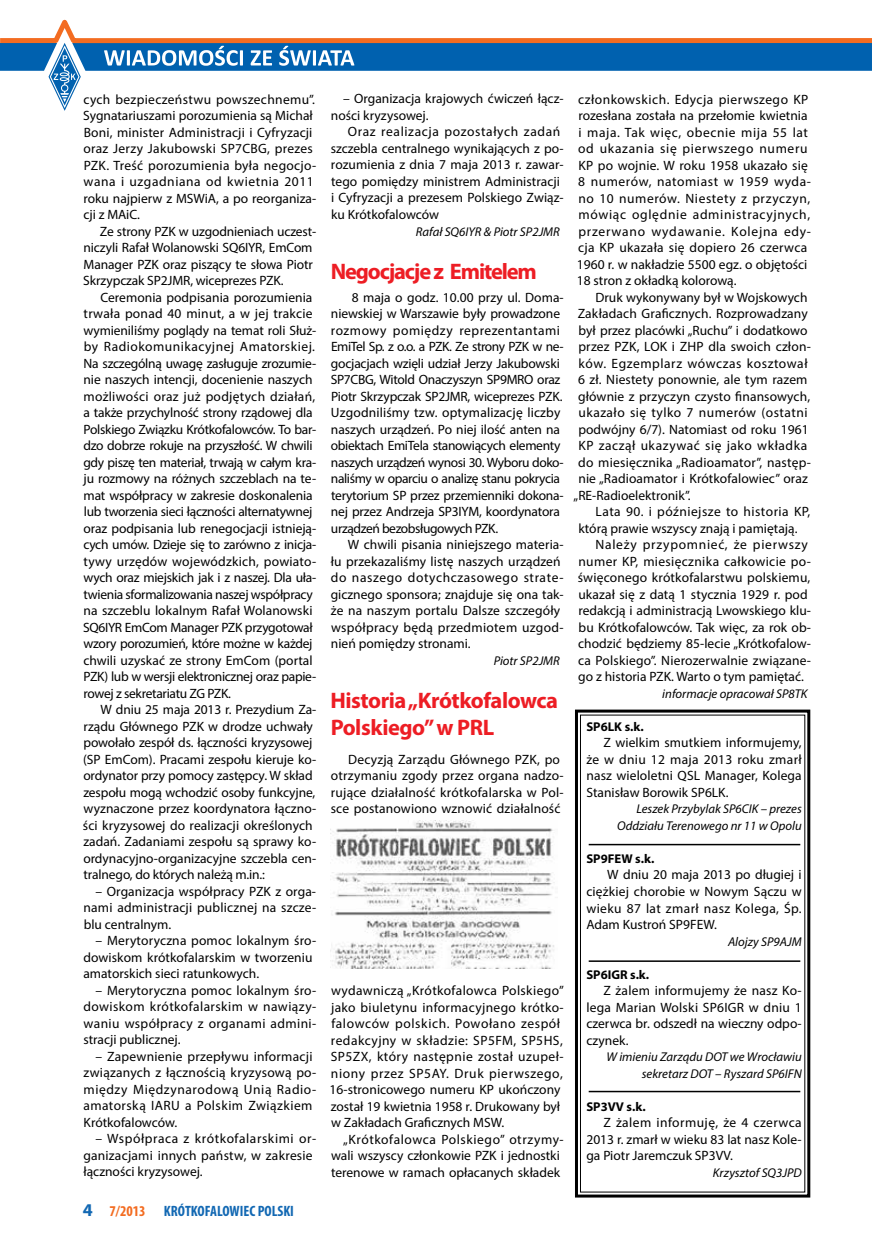
<style>
.page{position:relative;width:872px;height:1255px;background:#fff}
.page>*{position:absolute;margin:0;border:0;box-sizing:border-box;transform-origin:0 0}
.t1{font:700 22.5px/27px "Myriad Pro";letter-spacing:-.02em;color:#ed1d24}
.t2{font:700 22.5px "Myriad Pro";letter-spacing:-.05em;color:#ed1d24}
.t3{font:700 condensed 15px "Myriad Pro";color:#1268b3}
.t4{font:13.5px/16.5px "Myriad Pro";letter-spacing:.005em;color:#000}
.t5{font:13.5px/16.5px "Myriad Pro";letter-spacing:-.015em;color:#000}
.t6{font:13.5px/16.5px "Myriad Pro";letter-spacing:.035em;color:#000}
.t7{font:13.5px/16.5px "Myriad Pro";letter-spacing:.025em;color:#000}
.t8{font:13.5px "Myriad Pro";letter-spacing:.04em;color:#000}
.t9{font:13.5px "Myriad Pro";letter-spacing:.05em;color:#000}
.t10{font:italic 12.75px/16.5px "Myriad Pro";color:#000;text-align:right}
.t11{font:700 12.75px "Myriad Pro";color:#000}
.s1{font-stretch:normal;font-size:18px}
.s2{color:#f36c21}
</style>
<div class="page">
<svg style="left:0;top:19px;width:872px;height:92px"></svg>
<svg style="left:575px;top:709px;width:236px;height:489px"></svg>
<div style="left:580px;top:714px;width:225px;height:478px;border:1px solid #000"></div>
<hr style="left:588px;top:843px;width:212px;height:2px;background:#000">
<hr style="left:588px;top:960px;width:212px;height:1px;background:#000">
<hr style="left:588px;top:1090px;width:212px;height:2px;background:#000">
<img style="left:330px;top:820px;width:225px;height:148px">
<p class="t4" style="left:83px;top:91px;width:234px">cych bezpieczeństwu powszechnemu”.<br>Sygnatariuszami porozumienia są Michał Boni, minister Administracji i Cyfryzacji oraz Jerzy Jakubowski SP7CBG, prezes PZK. Treść porozumienia była negocjo&shy;wana i uzgadniana od kwietnia 2011 roku najpierw z MSWiA, a po reorganiza&shy;cji z MAiC.</p>
<p class="t4" style="left:83px;top:222px;width:234px;text-indent:17px">Ze strony PZK w uzgodnieniach uczest&shy;niczyli Rafał Wolanowski SQ6IYR, EmCom Manager PZK oraz piszący te słowa Piotr Skrzypczak SP2JMR, wiceprezes PZK.</p>
<p class="t4" style="left:83px;top:288px;width:234px;text-indent:17px">Ceremonia podpisania porozumienia trwała ponad 40 minut, a w jej trakcie wymieniliśmy poglądy na temat roli Służ&shy;by Radiokomunikacyjnej Amatorskiej.<br>Na szczególną uwagę zasługuje zrozumie&shy;nie naszych intencji, docenienie naszych możliwości oraz już podjętych działań, a także przychylność strony rządowej dla Polskiego Związku Krótkofalowców. To bar&shy;dzo dobrze rokuje na przyszłość. W chwili gdy piszę ten materiał, trwają w całym kra&shy;ju rozmowy na różnych szczeblach na te&shy;mat współpracy w zakresie doskonalenia lub tworzenia sieci łączności alternatywnej oraz podpisania lub renegocjacji istnieją&shy;cych umów. Dzieje się to zarówno z inicja&shy;tywy urzędów wojewódzkich, powiato&shy;wych oraz miejskich jak i z naszej. Dla uła&shy;twienia sformalizowania naszej współpracy na szczeblu lokalnym Rafał Wolanowski SQ6IYR EmCom Manager PZK przygotował wzory porozumień, które możne w każdej chwili uzyskać ze strony EmCom (portal PZK) lub w wersji elektronicznej oraz papie&shy;rowej z sekretariatu ZG PZK.</p>
<p class="t4" style="left:83px;top:701px;width:235px;text-indent:18px">W dniu 25 maja 2013 r. Prezydium Za&shy;rządu Głównego PZK w drodze uchwały powołało zespół ds. łączności kryzysowej (SP EmCom). Pracami zespołu kieruje ko&shy;ordynator przy pomocy zastępcy. W skład zespołu mogą wchodzić osoby funkcyjne, wyznaczone przez koordynatora łączno&shy;ści kryzysowej do realizacji określonych zadań. Zadaniami zespołu są sprawy ko&shy;ordynacyjno-organizacyjne szczebla cen&shy;tralnego, do których należą m.in.:</p>
<p class="t4" style="left:84px;top:882px;width:234px;text-align:justify;text-indent:12px">– Organizacja współpracy PZK z orga&shy;nami administracji publicznej na szcze&shy;blu centralnym.</p>
<p class="t4" style="left:83px;top:932px;width:234px;text-indent:12px">– Merytoryczna pomoc lokalnym śro&shy;dowiskom krótkofalarskim w tworzeniu amatorskich sieci ratunkowych.</p>
<p class="t4" style="left:83px;top:981px;width:234px;text-align:justify;text-indent:12px">– Merytoryczna pomoc lokalnym śro&shy;dowiskom krótkofalarskim w nawiązy&shy;waniu współpracy z organami admini&shy;stracji publicznej.</p>
<p class="t4" style="left:83px;top:1047px;width:234px;text-indent:12px">– Zapewnienie przepływu informacji związanych z łącznością kryzysową po&shy;między Międzynarodową Unią Radio&shy;amatorską IARU a Polskim Związkiem<br>Krótkofalowców.</p>
<p class="t4" style="left:83px;top:1130px;width:234px;text-indent:12px">– Współpraca z krótkofalarskimi or&shy;ganizacjami innych państw, w zakresie łączności kryzysowej.</p>
<p class="t3" style="left:83px;top:1201px;width:212px"><span class="s1">4</span> <span class="s2">7/2013</span> KRÓTKOFALOWIEC POLSKI</p>
<p class="t4" style="left:331px;top:90px;width:234px;text-indent:12px">– Organizacja krajowych ćwiczeń łącz&shy;ności kryzysowej.</p>
<p class="t4" style="left:331px;top:123px;width:234px;text-indent:17px">Oraz realizacja pozostałych zadań szczebla centralnego wynikających z po&shy;rozumienia z dnia 7 maja 2013 r. zawar&shy;tego pomiędzy ministrem Administracji i Cyfryzacji a prezesem Polskiego Związ&shy;ku Krótkofalowców</p>
<p class="t10" style="left:416px;top:223px;width:146px">Rafał SQ6IYR &amp; Piotr SP2JMR</p>
<h1 class="t2" style="left:331px;top:257px;width:208px">Negocjacje z Emitelem</h1>
<p class="t5" style="left:331px;top:289px;width:234px;text-indent:21px">8 maja o godz. 10.00 przy ul. Doma&shy;niewskiej w Warszawie były prowadzone rozmowy pomiędzy reprezentantami EmiTel Sp. z o.o. a PZK. Ze strony PZK w ne&shy;gocjacjach wzięli udział Jerzy Jakubowski SP7CBG, Witold Onaczyszyn SP9MRO oraz Piotr Skrzypczak SP2JMR, wiceprezes PZK.<br>Uzgodniliśmy tzw. optymalizację liczby naszych urządzeń. Po niej ilość anten na obiektach EmiTela stanowiących elementy naszych urządzeń wynosi 30. Wyboru doko&shy;naliśmy w oparciu o analizę stanu pokrycia terytorium SP przez przemienniki dokona&shy;nej przez Andrzeja SP3IYM, koordynatora urządzeń bezobsługowych PZK.</p>
<p class="t4" style="left:331px;top:536px;width:234px;text-indent:17px">W chwili pisania niniejszego materia&shy;łu przekazaliśmy listę naszych urządzeń do naszego dotychczasowego strate&shy;gicznego sponsora; znajduje się ona tak&shy;że na naszym portalu Dalsze szczegóły współpracy będą przedmiotem uzgod&shy;nień pomiędzy stronami.</p>
<p class="t10" style="left:494px;top:652px;width:68px">Piotr SP2JMR</p>
<h1 class="t1" style="left:330px;top:686px;width:229px">Historia „Krótkofalowca<br>Polskiego” w PRL</h1>
<p class="t4" style="left:331px;top:751px;width:234px;text-indent:17px">Decyzją Zarządu Głównego PZK, po otrzymaniu zgody przez organa nadzo&shy;rujące działalność krótkofalarska w Pol&shy;sce postanowiono wznowić działalność</p>
<p class="t7" style="left:329px;top:981px;width:236px">wydawniczą „Krótkofalowca Polskiego” jako biuletynu informacyjnego krótko&shy;falowców polskich. Powołano zespół redakcyjny w składzie: SP5FM, SP5HS, SP5ZX, który następnie został uzupeł&shy;niony przez SP5AY. Druk pierwszego, 16-stronicowego numeru KP ukończony został 19 kwietnia 1958 r. Drukowany był w Zakładach Graficznych MSW.</p>
<p class="t4" style="left:331px;top:1130px;width:234px;text-indent:12px">„Krótkofalowca Polskiego” otrzymy&shy;wali wszyscy członkowie PZK i jednostki terenowe w ramach opłacanych składek</p>
<p class="t6" style="left:577px;top:91px;width:236px">członkowskich. Edycja pierwszego KP rozesłana została na przełomie kwietnia i maja. Tak więc, obecnie mija 55 lat od ukazania się pierwszego numeru KP po wojnie. W roku 1958 ukazało się 8 numerów, natomiast w 1959 wyda&shy;no 10 numerów. Niestety z przyczyn, mówiąc oględnie administracyjnych, przerwano wydawanie. Kolejna edy&shy;cja KP ukazała się dopiero 26 czerwca 1960 r. w nakładzie 5500 egz. o objętości 18 stron z okładką kolorową.</p>
<p class="t4" style="left:595px;top:288px;width:213px">Druk wykonywany był w Wojskowych</p>
<p class="t4" style="left:577px;top:305px;width:232px">Zakładach Graficznych. Rozprowadzany</p>
<p class="t4" style="left:578px;top:321px;width:230px">był przez placówki „Ruchu” i dodatkowo</p>
<p class="t4" style="left:578px;top:338px;width:234px">przez PZK, LOK i ZHP dla swoich człon-</p>
<p class="t8" style="left:578px;top:355px;width:230px">ków. Egzemplarz wówczas kosztował</p>
<p class="t4" style="left:578px;top:371px;width:231px">6 zł. Niestety ponownie, ale tym razem</p>
<p class="t4" style="left:578px;top:387px;width:233px">głównie z przyczyn czysto finansowych,</p>
<p class="t6" style="left:578px;top:404px;width:230px">ukazało się tylko 7 numerów (ostatni</p>
<p class="t4" style="left:578px;top:420px;width:232px">podwójny 6/7). Natomiast od roku 1961</p>
<p class="t8" style="left:578px;top:437px;width:230px">KP zaczął ukazywać się jako wkładka</p>
<p class="t4" style="left:578px;top:453px;width:234px">do miesięcznika „Radioamator”, następ-</p>
<p class="t4" style="left:578px;top:470px;width:231px">nie „Radioamator i Krótkofalowiec” oraz</p>
<p class="t4" style="left:573px;top:486px;width:118px">„RE-Radioelektronik”.</p>
<p class="t6" style="left:595px;top:503px;width:216px">Lata 90. i późniejsze to historia KP,</p>
<p class="t4" style="left:578px;top:519px;width:220px">którą prawie wszyscy znają i pamiętają.</p>
<p class="t9" style="left:595px;top:536px;width:214px">Należy przypomnieć, że pierwszy</p>
<p class="t7" style="left:578px;top:552px;width:234px">numer KP, miesięcznika całkowicie po-</p>
<p class="t4" style="left:578px;top:569px;width:234px">święconego krótkofalarstwu polskiemu,</p>
<p class="t4" style="left:578px;top:585px;width:231px">ukazał się z datą 1 stycznia 1929 r. pod</p>
<p class="t4" style="left:578px;top:602px;width:234px">redakcją i administracją Lwowskiego klu-</p>
<p class="t4" style="left:578px;top:618px;width:234px">bu Krótkofalowców. Tak więc, za rok ob-</p>
<p class="t4" style="left:578px;top:635px;width:234px">chodzić będziemy 85-lecie „Krótkofalow-</p>
<p class="t4" style="left:578px;top:651px;width:234px">ca Polskiego”. Nierozerwalnie związane-</p>
<p class="t4" style="left:578px;top:668px;width:227px">go z historia PZK. Warto o tym pamiętać.</p>
<p class="t10" style="left:662px;top:685px;width:147px">informacje opracował SP8TK</p>
<p class="t11" style="left:586px;top:718px;width:59px">SP6LK s.k.</p>
<p class="t4" style="left:586px;top:734px;width:217px;text-align:justify;text-indent:17px">Z wielkim smutkiem informujemy, że w dniu 12 maja 2013 roku zmarł nasz wieloletni QSL Manager, Kolega Stanisław Borowik SP6LK.</p>
<p class="t10" style="left:617px;top:800px;width:186px">Leszek Przybylak SP6CIK – prezes<br>Oddziału Terenowego nr 11 w Opolu</p>
<p class="t11" style="left:586px;top:850px;width:69px">SP9FEW s.k.</p>
<p class="t4" style="left:586px;top:866px;width:217px;text-align:justify;text-indent:21px">W dniu 20 maja 2013 po długiej i ciężkiej chorobie w Nowym Sączu w wieku 87 lat zmarł nasz Kolega, Śp.<br>Adam Kustroń SP9FEW.</p>
<p class="t10" style="left:728px;top:932px;width:75px">Alojzy SP9AJM</p>
<p class="t11" style="left:586px;top:965px;width:64px">SP6IGR s.k.</p>
<p class="t4" style="left:586px;top:982px;width:217px;text-align:justify;text-indent:17px">Z żalem informujemy że nasz Ko&shy;lega Marian Wolski SP6IGR w dniu 1 czerwca br. odszedł na wieczny odpo&shy;czynek.</p>
<p class="t10" style="left:606px;top:1048px;width:197px">W imieniu Zarządu DOT we Wrocławiu sekretarz DOT – Ryszard SP6IFN</p>
<p class="t11" style="left:586px;top:1097px;width:61px">SP3VV s.k.</p>
<p class="t4" style="left:586px;top:1114px;width:217px;text-align:justify;text-indent:17px">Z żalem informuję, że 4 czerwca 2013 r. zmarł w wieku 83 lat nasz Kole&shy;ga Piotr Jaremczuk SP3VV.</p>
<p class="t10" style="left:713px;top:1163px;width:90px">Krzysztof SQ3JPD</p>
</div>
